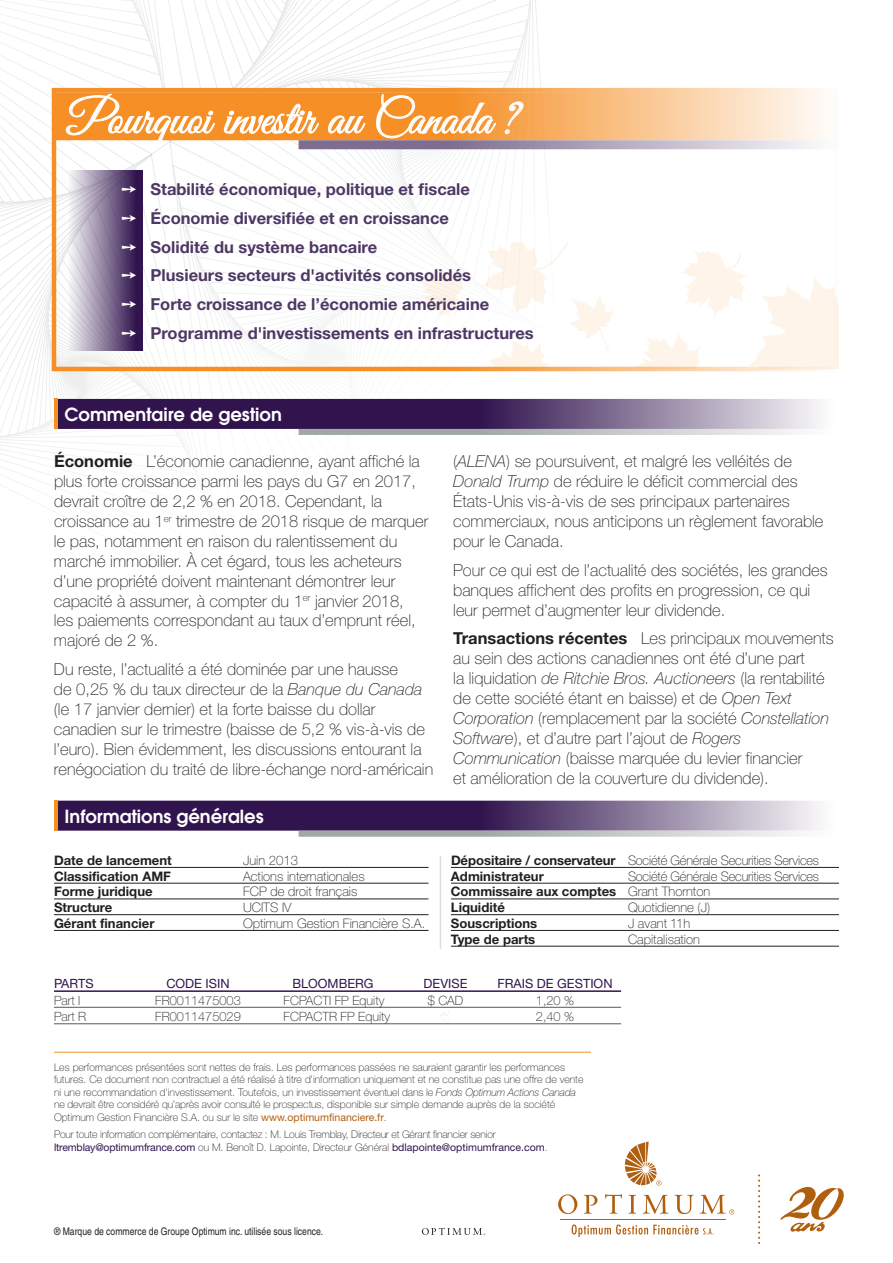
<style>
.page{position:relative;width:893px;height:1263px;background:#fff}
.page>*{position:absolute;margin:0;border:0;box-sizing:border-box;transform-origin:0 0}
.t1{font:48px "Great Vibes";color:#fff}
.t2{font:600 18px "Avant Garde";color:#fff}
.t3{font:100 16.5px/20px "Helvetica Neue";color:#231f20}
.t4{font:700 16.5px/28.8px "Helvetica Neue";color:#4d3764}
.t5{font:100 13.2px/15.8px "Helvetica Neue";color:#231f20}
.t6{font:700 13.2px/15.8px "Helvetica Neue";color:#231f20}
.t7{font:100 12.75px "Helvetica Neue";color:#231f20}
.t8{font:12.75px "Helvetica Neue";color:#31144e}
.t9{font:12.75px "Euro Sig";color:#231f20}
.t10{font:100 10.5px/12.6px "Helvetica Neue";color:#231f20}
.t11{font:condensed 10.5px "Helvetica";color:#231f20}
.s1{color:#fff}
.s2{font-weight:700}
.s3{font-style:italic}
.s4{font-weight:100}
.s5{font-weight:400;color:#b05f0f}
.s6{font-weight:400;color:#31144e}
</style>
<div class="page">
<svg style="left:0;top:0;width:583px;height:509px"></svg>
<svg style="left:0;top:0;width:504px;height:361px"></svg>
<svg style="left:419px;top:267px;width:52px;height:51px"></svg>
<svg style="left:637px;top:251px;width:197px;height:115px"></svg>
<svg style="left:482px;top:242px;width:132px;height:124px"></svg>
<div style="left:52px;top:88px;width:787px;height:283px;border:4px solid #f68f25"></div>
<svg style="left:422px;top:1228px;width:63px;height:7px"></svg>
<svg style="left:54px;top:92px;width:785px;height:48px;background:#f9bf84"></svg>
<svg style="left:299px;top:140px;width:540px;height:9px;background:#aea3b7"></svg>
<svg style="left:66px;top:93px;width:149px;height:56px"></svg>
<svg style="left:224px;top:103px;width:95px;height:32px;background:#f8ab5b"></svg>
<svg style="left:328px;top:115px;width:38px;height:19px"></svg>
<svg style="left:376px;top:95px;width:120px;height:44px;background:#f7a44f"></svg>
<svg style="left:504px;top:101px;width:20px;height:34px"></svg>
<hr style="left:54px;top:867px;width:374px;height:1px;background:#231f20">
<hr style="left:54px;top:883px;width:374px;height:1px;background:#231f20">
<hr style="left:54px;top:899px;width:374px;height:1px;background:#231f20">
<hr style="left:54px;top:914px;width:374px;height:1px;background:#231f20">
<hr style="left:54px;top:930px;width:374px;height:1px;background:#231f20">
<hr style="left:451px;top:867px;width:388px;height:1px;background:#231f20">
<hr style="left:451px;top:883px;width:388px;height:1px;background:#231f20">
<hr style="left:451px;top:899px;width:388px;height:1px;background:#231f20">
<hr style="left:451px;top:914px;width:388px;height:1px;background:#231f20">
<hr style="left:451px;top:930px;width:388px;height:1px;background:#231f20">
<hr style="left:451px;top:946px;width:388px;height:1px;background:#231f20">
<hr style="left:440px;top:856px;width:1px;height:93px;background:#dcdddf">
<hr style="left:54px;top:1052px;width:537px;height:1px;background:#f68f25">
<hr style="left:54px;top:990px;width:567px;height:2px;background:#31144e">
<hr style="left:54px;top:1007px;width:567px;height:1px;background:#545b58">
<hr style="left:54px;top:1023px;width:567px;height:1px;background:#545b58">
<svg style="left:54px;top:171px;width:88px;height:180px;background:#9d8da5"></svg>
<svg style="left:58px;top:801px;width:762px;height:30px;background:#5e4875"></svg>
<svg style="left:299px;top:831px;width:498px;height:6px;background:#bec3c2"></svg>
<hr style="left:54px;top:801px;width:4px;height:30px;background:#f4901d">
<svg style="left:58px;top:399px;width:762px;height:30px;background:#5d4673"></svg>
<svg style="left:299px;top:429px;width:498px;height:6px;background:#bbc0bf"></svg>
<hr style="left:54px;top:399px;width:4px;height:30px;background:#f4901d">
<svg style="left:625px;top:1142px;width:36px;height:43px"></svg>
<svg style="left:572px;top:1224px;width:141px;height:13px"></svg>
<hr style="left:560px;top:1219px;width:165px;height:1px;background:#b05f0f">
<svg style="left:558px;top:1194px;width:19px;height:20px"></svg>
<svg style="left:584px;top:1195px;width:13px;height:18px"></svg>
<svg style="left:605px;top:1194px;width:17px;height:19px"></svg>
<svg style="left:629px;top:1195px;width:7px;height:18px"></svg>
<svg style="left:643px;top:1195px;width:25px;height:19px"></svg>
<svg style="left:675px;top:1195px;width:18px;height:19px"></svg>
<svg style="left:700px;top:1195px;width:34px;height:19px"></svg>
<svg style="left:780px;top:1186px;width:64px;height:46px"></svg>
<svg style="left:758px;top:1174px;width:2px;height:70px"></svg>
<h1 class="t1" style="left:67px;top:92px;width:452px">Pourquoi investir au Canada ?</h1>
<p class="t4" style="left:122px;top:174px;width:414px"><span class="s1">➙</span> Stabilité économique, politique et fiscale<br><span class="s1">➙</span> Économie diversifiée et en croissance<br><span class="s1">➙</span> Solidité du système bancaire<br><span class="s1">➙</span> Plusieurs secteurs d'activités consolidés<br><span class="s1">➙</span> Forte croissance de l’économie américaine<br><span class="s1">➙</span> Programme d'investissements en infrastructures</p>
<p class="t2" style="left:64px;top:403px;width:219px">Commentaire de gestion</p>
<p class="t3" style="left:54px;top:451px;width:376px"><span class="s2">Économie</span> L’économie canadienne, ayant affiché la plus forte croissance parmi les pays du G7 en 2017, devrait croître de 2,2 % en 2018. Cependant, la croissance au 1<sup>er</sup> trimestre de 2018 risque de marquer le pas, notamment en raison du ralentissement du marché immobilier. À cet égard, tous les acheteurs d’une propriété doivent maintenant démontrer leur capacité à assumer, à compter du 1<sup>er</sup> janvier 2018,<br>les paiements correspondant au taux d’emprunt réel, majoré de 2 %.</p>
<p class="t3" style="left:54px;top:659px;width:381px">Du reste, l’actualité a été dominée par une hausse<br>de 0,25 % du taux directeur de la <span class="s3">Banque du Canada </span>(le 17 janvier dernier) et la forte baisse du dollar canadien sur le trimestre (baisse de 5,2 % vis-à-vis de l’euro). Bien évidemment, les discussions entourant la renégociation du traité de libre-échange nord-américain</p>
<p class="t2" style="left:64px;top:804px;width:201px">Informations générales</p>
<p class="t6" style="left:54px;top:852px;width:119px">Date de lancement</p>
<p class="t5" style="left:243px;top:852px;width:56px">Juin 2013</p>
<p class="t6" style="left:54px;top:868px;width:119px">Classification AMF</p>
<p class="t5" style="left:243px;top:868px;width:123px">Actions internationales</p>
<p class="t6" style="left:54px;top:884px;width:100px">Forme juridique</p>
<p class="t5" style="left:243px;top:884px;width:116px">FCP de droit français</p>
<p class="t6" style="left:54px;top:899px;width:60px">Structure</p>
<p class="t5" style="left:243px;top:900px;width:50px">UCITS IV</p>
<p class="t6" style="left:54px;top:915px;width:102px">Gérant financier</p>
<p class="t5" style="left:243px;top:915px;width:184px">Optimum Gestion Financière S.A.</p>
<p class="t3" style="left:453px;top:451px;width:372px">(<span class="s3">ALENA</span>) se poursuivent, et malgré les velléités de <span class="s3">Donald Trump</span> de réduire le déficit commercial des États-Unis vis-à-vis de ses principaux partenaires commerciaux, nous anticipons un règlement favorable pour le Canada.</p>
<p class="t3" style="left:453px;top:560px;width:376px">Pour ce qui est de l’actualité des sociétés, les grandes banques affichent des profits en progression, ce qui leur permet d’augmenter leur dividende.</p>
<p class="t3" style="left:453px;top:629px;width:382px"><span class="s2">Transactions récentes</span> Les principaux mouvements au sein des actions canadiennes ont été d’une part<br>la liquidation <span class="s3">de Ritchie Bros. Auctioneers</span> (la rentabilité de cette société étant en baisse) et de <span class="s3">Open Text Corporation</span> (remplacement par la société <span class="s3">Constellation Software</span>), et d’autre part l’ajout de <span class="s3">Rogers Communication</span> (baisse marquée du levier financier<br>et amélioration de la couverture du dividende).</p>
<p class="t6" style="left:451px;top:852px;width:370px">Dépositaire / conservateur <span class="s4">Société Générale Securities Services<br></span>Administrateur</p>
<p class="t5" style="left:451px;top:868px;width:370px;text-indent:177px">Société Générale Securities Services<br><span class="s2">Commissaire aux comptes</span> Grant Thornton<br><span class="s2">Liquidité</span></p>
<p class="t5" style="left:628px;top:900px;width:84px">Quotidienne (J)</p>
<p class="t6" style="left:451px;top:915px;width:88px">Souscriptions</p>
<p class="t5" style="left:628px;top:915px;width:64px">J avant 11h</p>
<p class="t6" style="left:451px;top:931px;width:86px">Type de parts</p>
<p class="t5" style="left:628px;top:931px;width:74px">Capitalisation</p>
<p class="t8" style="left:54px;top:976px;width:41px">PARTS</p>
<p class="t8" style="left:166px;top:976px;width:65px">CODE ISIN</p>
<p class="t8" style="left:292px;top:976px;width:83px">BLOOMBERG</p>
<p class="t8" style="left:424px;top:976px;width:45px">DEVISE</p>
<p class="t8" style="left:498px;top:976px;width:116px">FRAIS DE GESTION</p>
<p class="t7" style="left:54px;top:993px;width:28px">Part I</p>
<p class="t7" style="left:155px;top:993px;width:87px">FR0011475003</p>
<p class="t7" style="left:284px;top:993px;width:102px">FCPACTI FP Equity</p>
<p class="t7" style="left:428px;top:993px;width:37px">$ CAD</p>
<p class="t7" style="left:536px;top:993px;width:40px">1,20 %</p>
<p class="t7" style="left:54px;top:1009px;width:34px">Part R</p>
<p class="t7" style="left:155px;top:1009px;width:87px">FR0011475029</p>
<p class="t7" style="left:284px;top:1009px;width:108px">FCPACTR FP Equity</p>
<p class="t9" style="left:441px;top:1012px;width:11px">€</p>
<p class="t7" style="left:536px;top:1009px;width:40px">2,40 %</p>
<p class="t10" style="left:54px;top:1060px;width:531px">Les performances présentées sont nettes de frais. Les performances passées ne sauraient garantir les performances futures. Ce document non contractuel a été réalisé à titre d’information uniquement et ne constitue pas une offre de vente ni une recommandation d’investissement. Toutefois, un investissement éventuel dans le <span class="s3">Fonds Optimum Actions Canada </span>ne devrait être considéré qu’après avoir consulté le prospectus, disponible sur simple demande auprès de la société Optimum Gestion Financière S.A. ou sur le site <span class="s5">www.optimumfinanciere.fr</span>.</p>
<p class="t10" style="left:54px;top:1128px;width:495px">Pour toute information complémentaire, contactez : M. Louis Tremblay, Directeur et Gérant financier senior <span class="s6">ltremblay@optimumfrance.com</span> ou M. Benoît D. Lapointe, Directeur Général <span class="s6">bdlapointe@optimumfrance.com</span>.</p>
<p class="t11" style="left:54px;top:1225px;width:271px">® Marque de commerce de Groupe Optimum inc. utilisée sous licence.</p>
</div>
